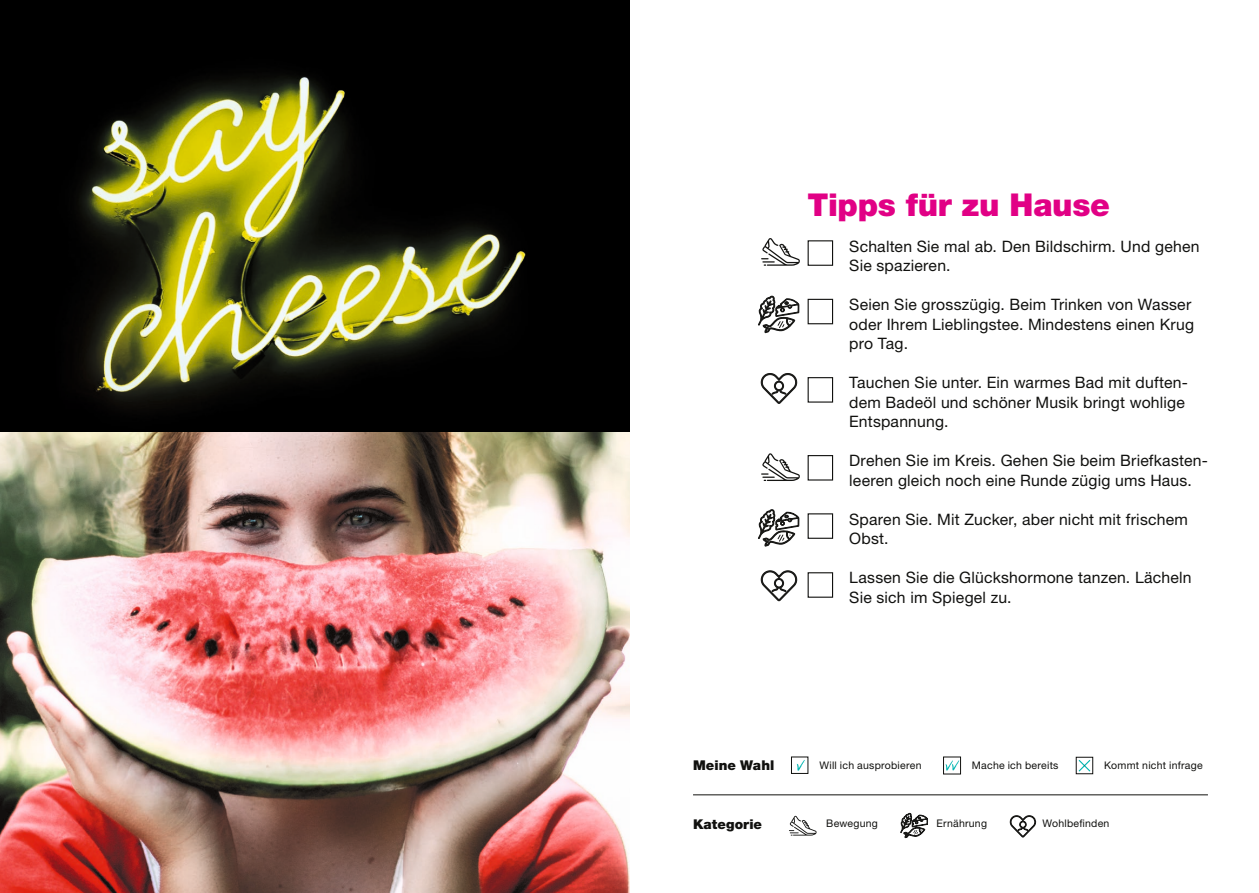
<style>
.page{position:relative;width:1259px;height:893px;background:#fff}
.page>*{position:absolute;margin:0;border:0;box-sizing:border-box;transform-origin:0 0}
.t1{font:900 31.5px "Helvetica Neue LT Std";letter-spacing:-.01em;color:#e10085}
.t2{font:15.75px/19.5px "Helvetica Neue LT Std";letter-spacing:.015em;color:#11110f}
.t3{font:900 13.5px "Helvetica Neue LT Std";letter-spacing:.005em;color:#11110f}
.t4{font:10.5px "Helvetica Neue LT Std";letter-spacing:.025em;color:#11110f}
</style>
<div class="page">
<img style="left:0;top:0;width:629px;height:893px">
<div style="left:807px;top:240px;width:26px;height:26px;border:1px solid #11110f"></div>
<div style="left:807px;top:299px;width:26px;height:25px;border:1px solid #11110f"></div>
<div style="left:807px;top:377px;width:26px;height:26px;border:1px solid #11110f"></div>
<div style="left:807px;top:455px;width:26px;height:26px;border:1px solid #11110f"></div>
<div style="left:807px;top:513px;width:26px;height:26px;border:1px solid #11110f"></div>
<div style="left:807px;top:572px;width:26px;height:26px;border:1px solid #11110f"></div>
<div style="left:791px;top:757px;width:17px;height:17px;border:1px solid #11110f"></div>
<svg style="left:797px;top:760px;width:8px;height:11px"></svg>
<div style="left:943px;top:757px;width:18px;height:17px;border:1px solid #11110f"></div>
<svg style="left:945px;top:760px;width:14px;height:10px"></svg>
<div style="left:1075px;top:757px;width:18px;height:17px;border:1px solid #11110f"></div>
<svg style="left:1077px;top:760px;width:14px;height:13px"></svg>
<hr style="left:693px;top:795px;width:515px;height:1px;background:#11110f">
<svg style="left:761px;top:373px;width:36px;height:31px"></svg>
<svg style="left:1010px;top:815px;width:26px;height:22px"></svg>
<svg style="left:761px;top:570px;width:36px;height:31px"></svg>
<svg style="left:758px;top:295px;width:41px;height:38px"></svg>
<svg style="left:900px;top:813px;width:28px;height:25px"></svg>
<svg style="left:758px;top:509px;width:41px;height:37px"></svg>
<svg style="left:761px;top:238px;width:39px;height:28px"></svg>
<svg style="left:789px;top:816px;width:27px;height:20px"></svg>
<svg style="left:761px;top:453px;width:39px;height:28px"></svg>
<h1 class="t1" style="left:807px;top:186px;width:304px">Tipps für zu Hause</h1>
<p class="t2" style="left:849px;top:236px;width:352px">Schalten Sie mal ab. Den Bildschirm. Und gehen<br>Sie spazieren.</p>
<p class="t2" style="left:849px;top:295px;width:346px">Seien Sie grosszügig. Beim Trinken von Wasser oder Ihrem Lieblingstee. Mindestens einen Krug pro Tag.</p>
<p class="t2" style="left:849px;top:373px;width:340px">Tauchen Sie unter. Ein warmes Bad mit duften&shy;dem Badeöl und schöner Musik bringt wohlige<br>Entspannung.</p>
<p class="t2" style="left:849px;top:451px;width:360px">Drehen Sie im Kreis. Gehen Sie beim Briefkasten&shy;leeren gleich noch eine Runde zügig ums Haus.</p>
<p class="t2" style="left:849px;top:509px;width:340px">Sparen Sie. Mit Zucker, aber nicht mit frischem<br>Obst.</p>
<p class="t2" style="left:849px;top:568px;width:344px">Lassen Sie die Glückshormone tanzen. Lächeln<br>Sie sich im Spiegel zu.</p>
<p class="t3" style="left:693px;top:757px;width:83px">Meine Wahl</p>
<p class="t4" style="left:972px;top:759px;width:88px">Mache ich bereits</p>
<p class="t4" style="left:819px;top:759px;width:104px">Will ich ausprobieren</p>
<p class="t4" style="left:1104px;top:759px;width:100px">Kommt nicht infrage</p>
<p class="t3" style="left:693px;top:816px;width:71px">Kategorie</p>
<p class="t4" style="left:826px;top:817px;width:53px">Bewegung</p>
<p class="t4" style="left:936px;top:817px;width:52px">Ernährung</p>
<p class="t4" style="left:1042px;top:817px;width:68px">Wohlbefinden</p>
</div>
